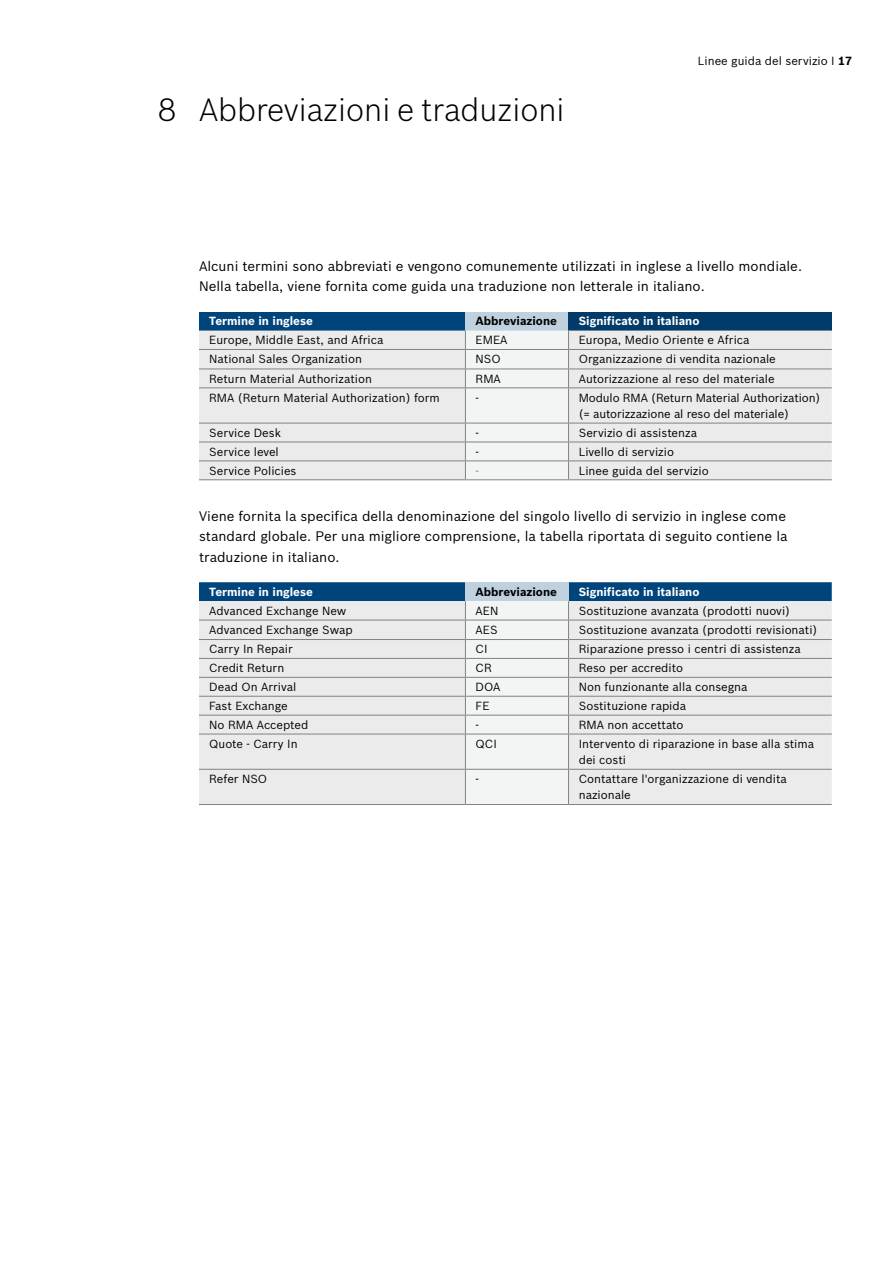
<style>
.page{position:relative;width:893px;height:1263px;background:#fff}
.page>*{position:absolute;margin:0;border:0;box-sizing:border-box;transform-origin:0 0}
.t1{font:300 31.5px "Bosch Sans";color:#000}
.t2{font:13.5px/20.4px "Bosch Sans";color:#000}
.t3{font:11.55px/16.4px "Bosch Sans";color:#000}
.t4{font:700 11.55px "Bosch Sans";color:#fff}
.t5{font:700 11.55px "Bosch Sans";color:#000}
.t6{font:11.55px "Bosch Sans";color:#808285}
.s1{font-weight:700}
</style>
<div class="page">
<div style="left:199px;top:312px;width:266px;height:19px;background:#00447c"></div>
<div style="left:465px;top:312px;width:103px;height:19px;background:#bfd0de"></div>
<div style="left:568px;top:312px;width:264px;height:19px;background:#003b6a"></div>
<div style="left:199px;top:331px;width:633px;height:148px;background:#ebebec"></div>
<div style="left:465px;top:331px;width:104px;height:148px;background:#f3f4f4"></div>
<hr style="left:199px;top:349px;width:266px;height:1px;background:#808285">
<hr style="left:465px;top:349px;width:103px;height:1px;background:#808285">
<hr style="left:568px;top:349px;width:264px;height:1px;background:#808285">
<hr style="left:199px;top:369px;width:266px;height:1px;background:#808285">
<hr style="left:465px;top:369px;width:103px;height:1px;background:#808285">
<hr style="left:568px;top:369px;width:264px;height:1px;background:#808285">
<hr style="left:199px;top:387px;width:266px;height:1px;background:#808285">
<hr style="left:465px;top:387px;width:103px;height:1px;background:#808285">
<hr style="left:568px;top:387px;width:264px;height:1px;background:#808285">
<hr style="left:199px;top:423px;width:266px;height:1px;background:#808285">
<hr style="left:465px;top:423px;width:103px;height:1px;background:#808285">
<hr style="left:568px;top:423px;width:264px;height:1px;background:#808285">
<hr style="left:199px;top:442px;width:266px;height:1px;background:#808285">
<hr style="left:465px;top:442px;width:103px;height:1px;background:#808285">
<hr style="left:568px;top:442px;width:264px;height:1px;background:#808285">
<hr style="left:199px;top:460px;width:266px;height:1px;background:#808285">
<hr style="left:465px;top:460px;width:103px;height:1px;background:#808285">
<hr style="left:568px;top:460px;width:264px;height:1px;background:#808285">
<hr style="left:199px;top:479px;width:266px;height:1px;background:#808285">
<hr style="left:465px;top:479px;width:103px;height:1px;background:#808285">
<hr style="left:568px;top:479px;width:264px;height:1px;background:#808285">
<svg style="left:199px;top:582px;width:633px;height:222px;background:#d8dee3"></svg>
<hr style="left:465px;top:734px;width:1px;height:35px;background:#808285">
<hr style="left:568px;top:734px;width:1px;height:35px;background:#808285">
<hr style="left:465px;top:770px;width:1px;height:34px;background:#808285">
<hr style="left:568px;top:770px;width:1px;height:34px;background:#808285">
<hr style="left:199px;top:620px;width:266px;height:1px;background:#808285">
<hr style="left:465px;top:620px;width:103px;height:1px;background:#808285">
<hr style="left:568px;top:620px;width:264px;height:1px;background:#808285">
<hr style="left:199px;top:639px;width:266px;height:1px;background:#808285">
<hr style="left:465px;top:639px;width:103px;height:1px;background:#808285">
<hr style="left:568px;top:639px;width:264px;height:1px;background:#808285">
<hr style="left:199px;top:658px;width:266px;height:1px;background:#808285">
<hr style="left:465px;top:658px;width:103px;height:1px;background:#808285">
<hr style="left:568px;top:658px;width:264px;height:1px;background:#808285">
<hr style="left:199px;top:677px;width:266px;height:1px;background:#808285">
<hr style="left:465px;top:677px;width:103px;height:1px;background:#808285">
<hr style="left:568px;top:677px;width:264px;height:1px;background:#808285">
<hr style="left:199px;top:696px;width:266px;height:1px;background:#808285">
<hr style="left:465px;top:696px;width:103px;height:1px;background:#808285">
<hr style="left:568px;top:696px;width:264px;height:1px;background:#808285">
<hr style="left:199px;top:715px;width:266px;height:1px;background:#808285">
<hr style="left:465px;top:715px;width:103px;height:1px;background:#808285">
<hr style="left:568px;top:715px;width:264px;height:1px;background:#808285">
<hr style="left:199px;top:734px;width:266px;height:1px;background:#808285">
<hr style="left:465px;top:734px;width:103px;height:1px;background:#808285">
<hr style="left:568px;top:734px;width:264px;height:1px;background:#808285">
<hr style="left:199px;top:769px;width:266px;height:1px;background:#808285">
<hr style="left:465px;top:769px;width:103px;height:1px;background:#808285">
<hr style="left:568px;top:769px;width:264px;height:1px;background:#808285">
<hr style="left:199px;top:804px;width:266px;height:1px;background:#808285">
<hr style="left:465px;top:804px;width:103px;height:1px;background:#808285">
<hr style="left:568px;top:804px;width:264px;height:1px;background:#808285">
<h1 class="t1" style="left:158px;top:88px;width:408px">8 Abbreviazioni e traduzioni</h1>
<p class="t3" style="left:698px;top:52px;width:156px">Linee guida del servizio I <span class="s1">17</span></p>
<p class="t2" style="left:199px;top:255px;width:605px">Alcuni termini sono abbreviati e vengono comunemente utilizzati in inglese a livello mondiale.<br>Nella tabella, viene fornita come guida una traduzione non letterale in italiano.</p>
<p class="t4" style="left:209px;top:313px;width:105px">Termine in inglese</p>
<p class="t5" style="left:476px;top:313px;width:83px">Abbreviazione</p>
<p class="t4" style="left:579px;top:313px;width:122px">Significato in italiano</p>
<p class="t3" style="left:209px;top:331px;width:176px">Europe, Middle East, and Africa</p>
<p class="t3" style="left:476px;top:331px;width:33px">EMEA</p>
<p class="t3" style="left:579px;top:331px;width:172px">Europa, Medio Oriente e Africa</p>
<p class="t3" style="left:209px;top:350px;width:154px">National Sales Organization</p>
<p class="t3" style="left:476px;top:350px;width:27px">NSO</p>
<p class="t3" style="left:579px;top:350px;width:199px">Organizzazione di vendita nazionale</p>
<p class="t3" style="left:209px;top:370px;width:164px">Return Material Authorization</p>
<p class="t3" style="left:476px;top:370px;width:27px">RMA</p>
<p class="t3" style="left:579px;top:370px;width:197px">Autorizzazione al reso del materiale</p>
<p class="t3" style="left:209px;top:388px;width:232px">RMA (Return Material Authorization) form</p>
<p class="t3" style="left:476px;top:388px;width:5px">-</p>
<p class="t3" style="left:579px;top:388px;width:243px">Modulo RMA (Return Material Authorization) (= autorizzazione al reso del materiale)</p>
<p class="t3" style="left:209px;top:424px;width:73px">Service Desk</p>
<p class="t3" style="left:476px;top:424px;width:5px">-</p>
<p class="t3" style="left:579px;top:424px;width:120px">Servizio di assistenza</p>
<p class="t3" style="left:209px;top:443px;width:71px">Service level</p>
<p class="t3" style="left:476px;top:443px;width:5px">-</p>
<p class="t3" style="left:579px;top:443px;width:97px">Livello di servizio</p>
<p class="t3" style="left:209px;top:462px;width:89px">Service Policies</p>
<p class="t6" style="left:476px;top:462px;width:5px">-</p>
<p class="t3" style="left:579px;top:462px;width:131px">Linee guida del servizio</p>
<p class="t2" style="left:199px;top:505px;width:590px;text-align:justify">Viene fornita la specifica della denominazione del singolo livello di servizio in inglese come standard globale. Per una migliore comprensione, la tabella riportata di seguito contiene la traduzione in italiano.</p>
<p class="t4" style="left:209px;top:583px;width:105px">Termine in inglese</p>
<p class="t5" style="left:476px;top:583px;width:83px">Abbreviazione</p>
<p class="t4" style="left:579px;top:583px;width:122px">Significato in italiano</p>
<p class="t3" style="left:209px;top:602px;width:139px">Advanced Exchange New</p>
<p class="t3" style="left:476px;top:602px;width:24px">AEN</p>
<p class="t3" style="left:579px;top:602px;width:213px">Sostituzione avanzata (prodotti nuovi)</p>
<p class="t3" style="left:209px;top:621px;width:145px">Advanced Exchange Swap</p>
<p class="t3" style="left:476px;top:621px;width:24px">AES</p>
<p class="t3" style="left:579px;top:621px;width:240px">Sostituzione avanzata (prodotti revisionati)</p>
<p class="t3" style="left:209px;top:640px;width:85px">Carry In Repair</p>
<p class="t3" style="left:476px;top:640px;width:13px">CI</p>
<p class="t3" style="left:579px;top:640px;width:224px">Riparazione presso i centri di assistenza</p>
<p class="t3" style="left:209px;top:659px;width:77px">Credit Return</p>
<p class="t3" style="left:476px;top:659px;width:18px">CR</p>
<p class="t3" style="left:579px;top:659px;width:106px">Reso per accredito</p>
<p class="t3" style="left:209px;top:678px;width:89px">Dead On Arrival</p>
<p class="t3" style="left:476px;top:678px;width:26px">DOA</p>
<p class="t3" style="left:579px;top:678px;width:170px">Non funzionante alla consegna</p>
<p class="t3" style="left:209px;top:697px;width:80px">Fast Exchange</p>
<p class="t3" style="left:476px;top:697px;width:15px">FE</p>
<p class="t3" style="left:579px;top:697px;width:109px">Sostituzione rapida</p>
<p class="t3" style="left:209px;top:716px;width:101px">No RMA Accepted</p>
<p class="t3" style="left:476px;top:716px;width:5px">-</p>
<p class="t3" style="left:579px;top:716px;width:106px">RMA non accettato</p>
<p class="t3" style="left:209px;top:735px;width:90px">Quote - Carry In</p>
<p class="t3" style="left:476px;top:735px;width:23px">QCI</p>
<p class="t3" style="left:579px;top:735px;width:237px">Intervento di riparazione in base alla stima dei costi</p>
<p class="t3" style="left:209px;top:770px;width:60px">Refer NSO</p>
<p class="t3" style="left:476px;top:770px;width:5px">-</p>
<p class="t3" style="left:579px;top:770px;width:210px">Contattare l'organizzazione di vendita nazionale</p>
</div>
